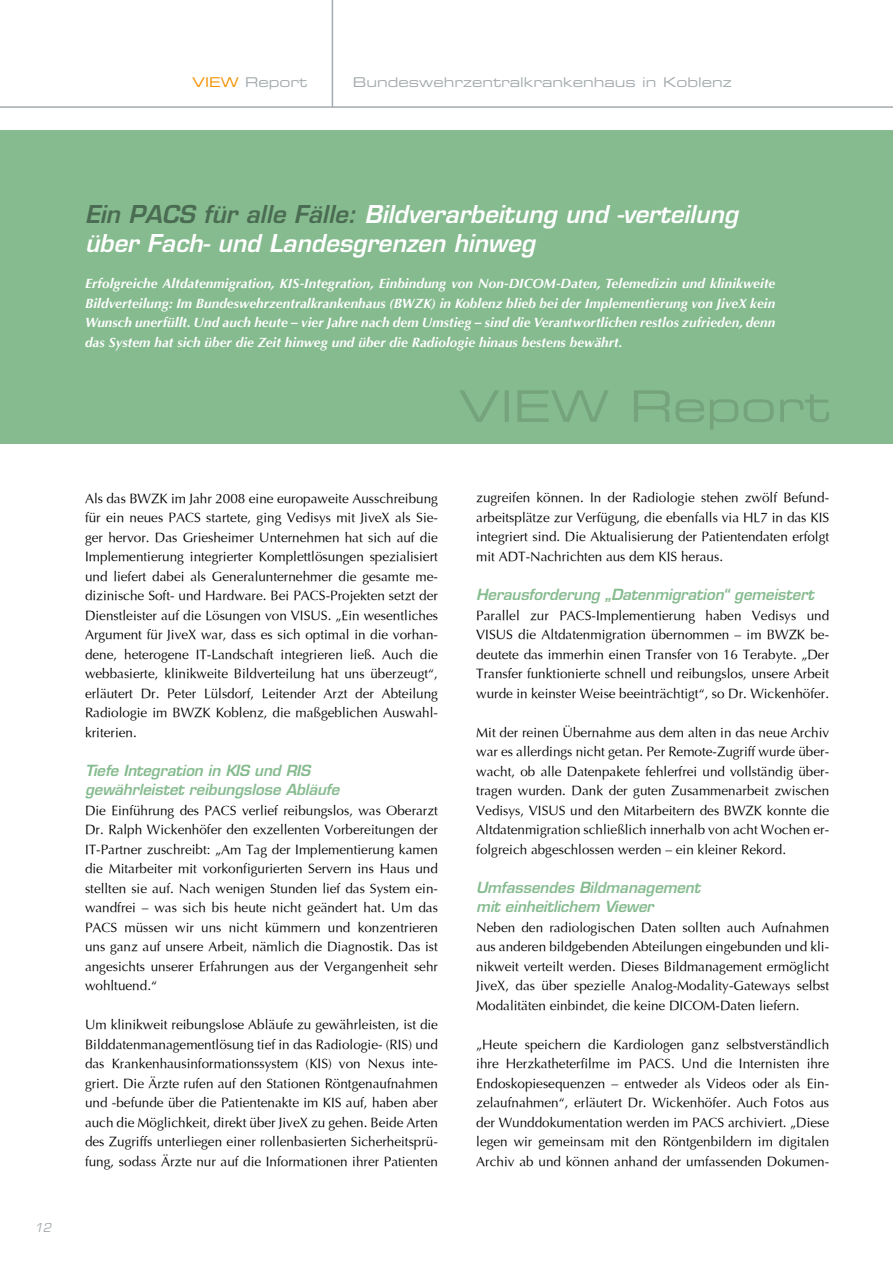
<style>
.page{position:relative;width:893px;height:1263px;background:#fff}
.page>*{position:absolute;margin:0;border:0;box-sizing:border-box;transform-origin:0 0}
.t1{font:italic 600 24px/28.8px "Eurostile";color:#fff}
.t2{font:italic 600 15px/19.5px "Eurostile";letter-spacing:-.005em;color:#86bb8f}
.t3{font:13.5px/19.5px "Optima";color:#000;text-align:justify}
.t4{font:italic 700 13.5px/19.5px "Optima LT";letter-spacing:.005em;color:#fff;text-align:justify}
.t5{font:13.5px "Eurostile Extended Two";color:#a4aaae}
.t6{font:italic 12px "Eurostile";color:#a4aaae}
.s1{color:#f39100}
.s2{color:#4a6c52}
</style>
<div class="page">
<hr style="left:332px;top:0;width:1px;height:107px;background:#a4aaae">
<hr style="left:0;top:106px;width:893px;height:2px;background:#a4aaae">
<div style="left:0;top:130px;width:893px;height:314px;background:#86bb8f"></div>
<svg style="left:459px;top:390px;width:370px;height:40px"></svg>
<p class="t5" style="left:192px;top:73px;width:117px"><span class="s1">VIEW</span> Report</p>
<p class="t5" style="left:353px;top:73px;width:380px">Bundeswehrzentralkrankenhaus in Koblenz</p>
<h1 class="t1" style="left:85px;top:199px;width:654px"><span class="s2">Ein PACS für alle Fälle:</span> Bildverarbeitung und -verteilung über Fach- und Landesgrenzen hinweg</h1>
<p class="t4" style="left:85px;top:274px;width:692px">Erfolgreiche Altdatenmigration, KIS-Integration, Einbindung von Non-DICOM-Daten, Telemedizin und klinikweite Bildverteilung: Im Bundeswehrzentralkrankenhaus (BWZK) in Koblenz blieb bei der Implementierung von JiveX kein Wunsch unerfüllt. Und auch heute – vier Jahre nach dem Umstieg – sind die Verantwortlichen restlos zufrieden, denn das System hat sich über die Zeit hinweg und über die Radiologie hinaus bestens bewährt.</p>
<p class="t6" style="left:34px;top:1220px;width:18px">12</p>
<p class="t3" style="left:85px;top:488px;width:354px">Als das BWZK im Jahr 2008 eine europaweite Ausschreibung für ein neues PACS startete, ging Vedisys mit JiveX als Sie&shy;ger hervor. Das Griesheimer Unternehmen hat sich auf die Implementierung integrierter Komplettlösungen spezialisiert und liefert dabei als Generalunternehmer die gesamte me&shy;dizinische Soft- und Hardware. Bei PACS-Projekten setzt der Dienstleister auf die Lösungen von VISUS. „Ein wesentliches Argument für JiveX war, dass es sich optimal in die vorhan&shy;dene, heterogene IT-Landschaft integrieren ließ. Auch die webbasierte, klinikweite Bildverteilung hat uns überzeugt“, erläutert Dr. Peter Lülsdorf, Leitender Arzt der Abteilung Radiologie im BWZK Koblenz, die maßgeblichen Auswahl&shy;kriterien.</p>
<p class="t2" style="left:85px;top:760px;width:256px">Tiefe Integration in KIS und RIS gewährleistet reibungslose Abläufe</p>
<p class="t3" style="left:85px;top:800px;width:354px">Die Einführung des PACS verlief reibungslos, was Oberarzt Dr. Ralph Wickenhöfer den exzellenten Vorbereitungen der IT-Partner zuschreibt: „Am Tag der Implementierung kamen die Mitarbeiter mit vorkonfigurierten Servern ins Haus und stellten sie auf. Nach wenigen Stunden lief das System ein&shy;wandfrei – was sich bis heute nicht geändert hat. Um das PACS müssen wir uns nicht kümmern und konzentrieren uns ganz auf unsere Arbeit, nämlich die Diagnostik. Das ist angesichts unserer Erfahrungen aus der Vergangenheit sehr wohltuend.“</p>
<p class="t3" style="left:85px;top:1015px;width:354px">Um klinikweit reibungslose Abläufe zu gewährleisten, ist die Bilddatenmanagementlösung tief in das Radiologie- (RIS) und das Krankenhausinformationssystem (KIS) von Nexus inte&shy;griert. Die Ärzte rufen auf den Stationen Röntgenaufnahmen und -befunde über die Patientenakte im KIS auf, haben aber auch die Möglichkeit, direkt über JiveX zu gehen. Beide Arten des Zugriffs unterliegen einer rollenbasierten Sicherheitsprü&shy;fung, sodass Ärzte nur auf die Informationen ihrer Patienten</p>
<p class="t3" style="left:476px;top:488px;width:354px">zugreifen können. In der Radiologie stehen zwölf Befund&shy;arbeitsplätze zur Verfügung, die ebenfalls via HL7 in das KIS integriert sind. Die Aktualisierung der Patientendaten erfolgt mit ADT-Nachrichten aus dem KIS heraus.</p>
<p class="t2" style="left:476px;top:585px;width:339px">Herausforderung „Datenmigration“ gemeistert</p>
<p class="t3" style="left:476px;top:605px;width:354px">Parallel zur PACS-Implementierung haben Vedisys und VISUS die Altdatenmigration übernommen – im BWZK be&shy;deutete das immerhin einen Transfer von 16 Terabyte. „Der Transfer funktionierte schnell und reibungslos, unsere Arbeit wurde in keinster Weise beeinträchtigt“, so Dr. Wickenhöfer.</p>
<p class="t3" style="left:476px;top:722px;width:354px">Mit der reinen Übernahme aus dem alten in das neue Archiv war es allerdings nicht getan. Per Remote-Zugriff wurde über&shy;wacht, ob alle Datenpakete fehlerfrei und vollständig über&shy;tragen wurden. Dank der guten Zusammenarbeit zwischen Vedisys, VISUS und den Mitarbeitern des BWZK konnte die Altdatenmigration schließlich innerhalb von acht Wochen er&shy;folgreich abgeschlossen werden – ein kleiner Rekord.</p>
<p class="t2" style="left:476px;top:877px;width:225px">Umfassendes Bildmanagement mit einheitlichem Viewer</p>
<p class="t3" style="left:476px;top:917px;width:354px">Neben den radiologischen Daten sollten auch Aufnahmen aus anderen bildgebenden Abteilungen eingebunden und kli&shy;nikweit verteilt werden. Dieses Bildmanagement ermöglicht JiveX, das über spezielle Analog-Modality-Gateways selbst Modalitäten einbindet, die keine DICOM-Daten liefern.</p>
<p class="t3" style="left:476px;top:1034px;width:354px">„Heute speichern die Kardiologen ganz selbstverständlich ihre Herzkatheterfilme im PACS. Und die Internisten ihre Endoskopiesequenzen – entweder als Videos oder als Ein&shy;zelaufnahmen“, erläutert Dr. Wickenhöfer. Auch Fotos aus der Wunddokumentation werden im PACS archiviert. „Diese legen wir gemeinsam mit den Röntgenbildern im digitalen Archiv ab und können anhand der umfassenden Dokumen-</p>
</div>
